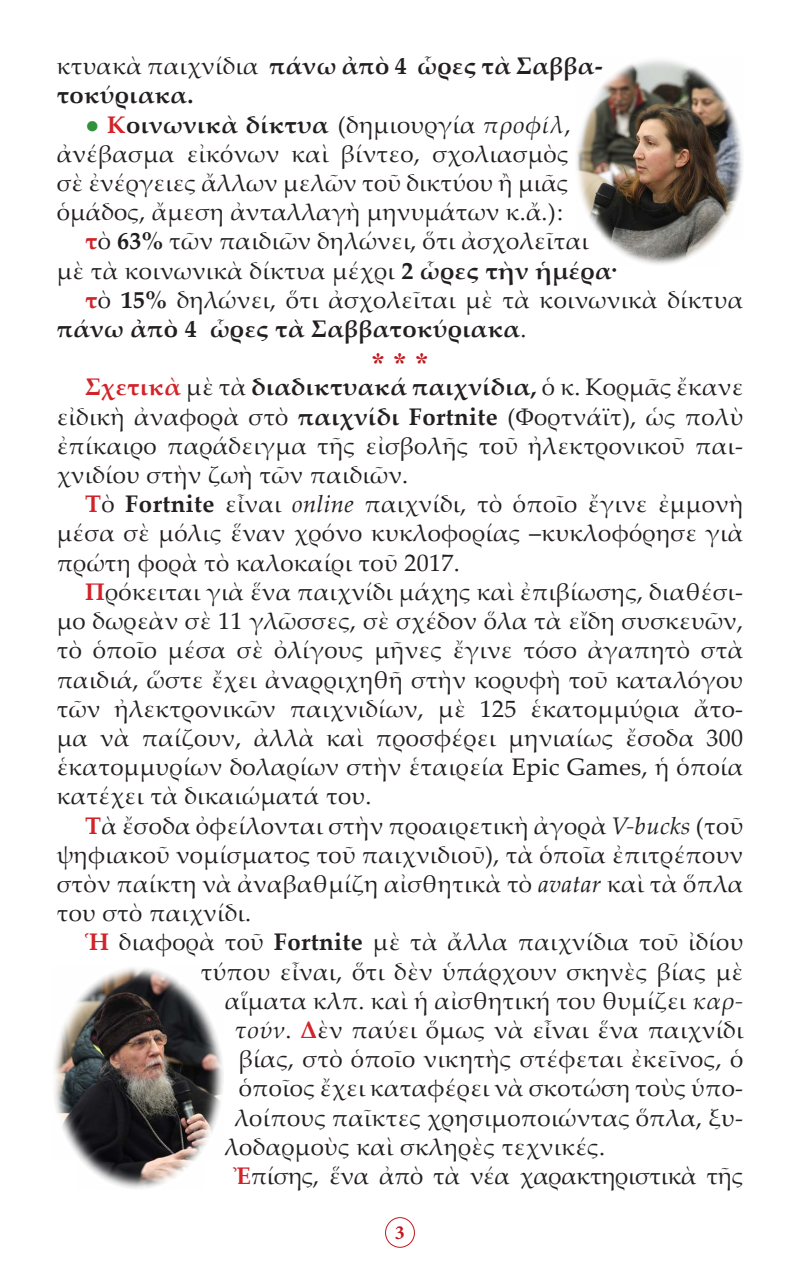
<style>
.page{position:relative;width:800px;height:1270px;background:#fff}
.page>*{position:absolute;margin:0;border:0;box-sizing:border-box;transform-origin:0 0}
.t1{font:28px "CTOS New Times Bold Test 1";color:#c4161c}
.t2{font:24px/29.2px "Palatino Linotype";letter-spacing:.015em;color:#231f20;text-align:justify}
.t3{font:700 24px/29.2px "Palatino Linotype";letter-spacing:.015em;color:#231f20}
.t4{font:24px "Palatino Linotype";letter-spacing:-.01em;color:#231f20}
.t5{font:700 20px "Minion Pro";color:#c4161c}
.s1{font-weight:400}
.s2{font-family:"CTOS New Times Bold Italic Test 1";color:#31923c}
.s3{font-weight:700;color:#d1232a}
.s4{font-weight:700}
.s5{font-style:italic}
</style>
<div class="page">
<div style="left:385px;top:1217px;width:30px;height:31px;border:1px solid #c4161c;border-radius:50%"></div>
<img style="left:576px;top:60px;width:167px;height:205px">
<img style="left:54px;top:967px;width:170px;height:222px">
<p class="t3" style="left:57px;top:51px;width:547px"><span class="s1">κτυακὰ παιχνίδια</span> πάνω ἀπὸ 4 ὧρες τὰ Σαββα&shy;τοκύριακα.</p>
<p class="t2" style="left:57px;top:109px;width:515px;text-indent:28px"><span class="s2">●</span> <span class="s3">Κ</span><span class="s4">οινωνικὰ δίκτυα</span> (δημιουργία <span class="s5">προφίλ</span>, ἀνέβασμα εἰκόνων καὶ βίντεο, σχολιασμὸς σὲ ἐνέργειες ἄλλων μελῶν τοῦ δικτύου ἢ μιᾶς ὁμάδος, ἄμεση ἀνταλλαγὴ μηνυμάτων κ.ἄ.):</p>
<p class="t2" style="left:57px;top:226px;width:562px;text-align:center"><span class="s3">τ</span>ὸ <span class="s4">63%</span> τῶν παιδιῶν δηλώνει, ὅτι ἀσχολεῖται<br>μὲ τὰ κοινωνικὰ δίκτυα μέχρι <span class="s4">2 ὧρες τὴν ἡμέρα·</span></p>
<p class="t2" style="left:57px;top:284px;width:688px;text-indent:28px"><span class="s3">τ</span>ὸ <span class="s4">15%</span> δηλώνει, ὅτι ἀσχολεῖται μὲ τὰ κοινωνικὰ δίκτυα <span class="s4">πάνω ἀπὸ 4 ὧρες τὰ Σαββατοκύριακα</span>.</p>
<p class="t1" style="left:371px;top:347px;width:59px">* * *</p>
<p class="t2" style="left:57px;top:372px;width:688px;text-indent:28px"><span class="s3">Σχετικὰ</span> μὲ τὰ <span class="s4">διαδικτυακά παιχνίδια,</span> ὁ κ. Κορμᾶς ἔκανε εἰδικὴ ἀναφορὰ στὸ <span class="s4">παιχνίδι Fortnite</span> (Φορτνάϊτ), ὡς πολὺ ἐπίκαιρο παράδειγμα τῆς εἰσβολῆς τοῦ ἠλεκτρονικοῦ παι&shy;χνιδίου στὴν ζωὴ τῶν παιδιῶν.</p>
<p class="t2" style="left:57px;top:489px;width:688px;text-indent:28px"><span class="s3">Τ</span>ὸ <span class="s4">Fortnite</span> εἶναι <span class="s5">online</span> παιχνίδι, τὸ ὁποῖο ἔγινε ἐμμονὴ μέσα σὲ μόλις ἕναν χρόνο κυκλοφορίας –κυκλοφόρησε γιὰ πρώτη φορὰ τὸ καλοκαίρι τοῦ 2017.</p>
<p class="t2" style="left:57px;top:576px;width:688px;text-indent:28px"><span class="s3">Π</span>ρόκειται γιὰ ἕνα παιχνίδι μάχης καὶ ἐπιβίωσης, διαθέσι&shy;μο δωρεὰν σὲ 11 γλῶσσες, σὲ σχέδον ὅλα τὰ εἴδη συσκευῶν, τὸ ὁποῖο μέσα σὲ ὀλίγους μῆνες ἔγινε τόσο ἀγαπητὸ στὰ παιδιά, ὥστε ἔχει ἀναρριχηθῆ στὴν κορυφὴ τοῦ καταλόγου τῶν ἠλεκτρονικῶν παιχνιδίων, μὲ 125 ἑκατομμύρια ἄτο-</p>
<p class="t2" style="left:57px;top:722px;width:688px">μα νὰ παίζουν, ἀλλὰ καὶ προσφέρει μηνιαίως ἔσοδα 300</p>
<p class="t2" style="left:57px;top:751px;width:688px">ἑκατομμυρίων δολαρίων στὴν ἑταιρεία Epic Games, ἡ ὁποία κατέχει τὰ δικαιώματά του.</p>
<p class="t2" style="left:57px;top:810px;width:688px;text-indent:28px"><span class="s3">Τ</span>ὰ ἔσοδα ὀφείλονται στὴν προαιρετικὴ ἀγορὰ <span class="s5">V-bucks</span> (τοῦ ψηφιακοῦ νομίσματος τοῦ παιχνιδιοῦ), τὰ ὁποῖα ἐπιτρέπουν στὸν παίκτη νὰ ἀναβαθμίζη αἰσθητικὰ τὸ <span class="s5">avatar</span> καὶ τὰ ὅπλα του στὸ παιχνίδι.</p>
<p class="t2" style="left:85px;top:927px;width:660px"><span class="s3">Ἡ</span> διαφορὰ τοῦ <span class="s4">Fortnite</span> μὲ τὰ ἄλλα παιχνίδια τοῦ ἰδίου</p>
<p class="t2" style="left:201px;top:956px;width:544px">τύπου εἶναι, ὅτι δὲν ὑπάρχουν σκηνὲς βίας μὲ</p>
<p class="t2" style="left:225px;top:985px;width:520px">αἵματα κλπ. καὶ ἡ αἰσθητική του θυμίζει <span class="s5">καρ-</span></p>
<p class="t2" style="left:235px;top:1014px;width:510px"><span class="s5">τούν</span>. <span class="s3">Δ</span>ὲν παύει ὅμως νὰ εἶναι ἕνα παιχνίδι</p>
<p class="t2" style="left:239px;top:1043px;width:506px">βίας, στὸ ὁποῖο νικητὴς στέφεται ἐκεῖνος, ὁ</p>
<p class="t2" style="left:239px;top:1073px;width:506px">ὁποῖος ἔχει καταφέρει νὰ σκοτώση τοὺς ὑπο-</p>
<p class="t2" style="left:235px;top:1102px;width:510px">λοίπους παῖκτες χρησιμοποιώντας ὅπλα, ξυ-</p>
<p class="t2" style="left:225px;top:1131px;width:382px">λοδαρμοὺς καὶ σκληρὲς τεχνικές.</p>
<p class="t4" style="left:233px;top:1159px;width:512px"><span class="s3">Ἐ</span>πίσης, ἕνα ἀπὸ τὰ νέα χαρακτηριστικὰ τῆς</p>
<p class="t5" style="left:395px;top:1219px;width:11px">3</p>
</div>
